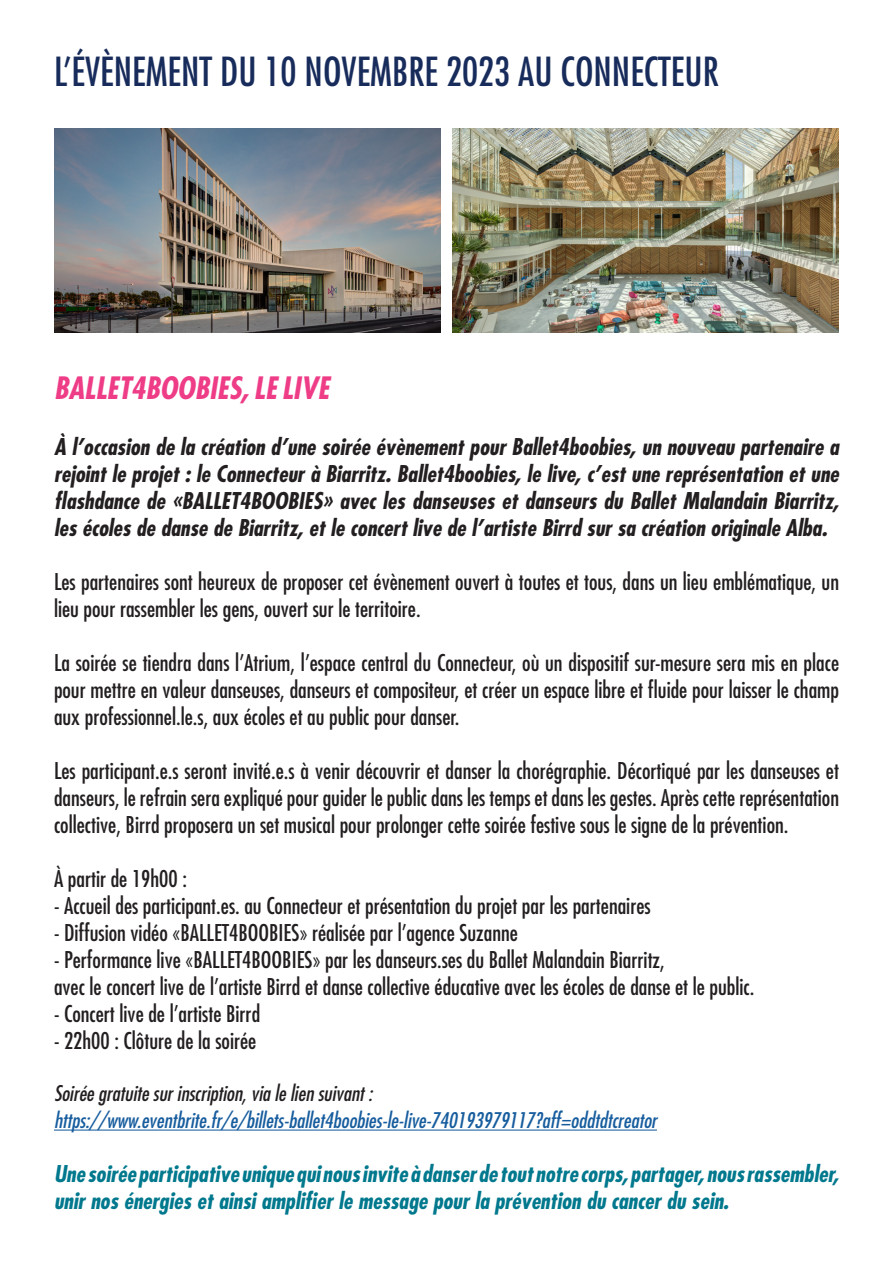
<style>
.page{position:relative;width:893px;height:1263px;background:#fff}
.page>*{position:absolute;margin:0;border:0;box-sizing:border-box;transform-origin:0 0}
.t1{font:condensed 39px "Futura Std";color:#182c5c}
.t2{font:italic 700 condensed 30px "Futura Std";color:#ee3c87}
.t3{font:condensed 22.5px/27px "Futura Std";color:#231f20}
.t4{font:italic 700 condensed 22.5px/27px "Futura Std";color:#231f20;text-align:justify}
.t5{font:italic 700 condensed 22.5px/27px "Futura Std";color:#00788d}
.t6{font:italic condensed 21px/27px "Futura Std";color:#175d9e}
.s1{color:#231f20}
</style>
<div class="page">
<hr style="left:54px;top:1129px;width:603px;height:1px;background:#175d9e">
<img style="left:54px;top:128px;width:386px;height:205px">
<img style="left:453px;top:128px;width:386px;height:205px">
<p class="t1" style="left:54px;top:48px;width:666px">L’ÉVÈNEMENT DU 10 NOVEMBRE 2023 AU CONNECTEUR</p>
<p class="t2" style="left:54px;top:370px;width:277px">BALLET4BOOBIES, LE LIVE</p>
<p class="t4" style="left:54px;top:433px;width:786px">À l’occasion de la création d’une soirée évènement pour Ballet4boobies, un nouveau partenaire a rejoint le projet : le Connecteur à Biarritz. Ballet4boobies, le live, c’est une représentation et une flashdance de «BALLET4BOOBIES» avec les danseuses et danseurs du Ballet Malandain Biarritz, les écoles de danse de Biarritz, et le concert live de l’artiste Birrd sur sa création originale Alba.</p>
<p class="t3" style="left:54px;top:568px;width:787px">Les partenaires sont heureux de proposer cet évènement ouvert à toutes et tous, dans un lieu emblématique, un lieu pour rassembler les gens, ouvert sur le territoire.</p>
<p class="t3" style="left:54px;top:649px;width:787px;text-align:justify">La soirée se tiendra dans l’Atrium, l’espace central du Connecteur, où un dispositif sur-mesure sera mis en place pour mettre en valeur danseuses, danseurs et compositeur, et créer un espace libre et fluide pour laisser le champ aux professionnel.le.s, aux écoles et au public pour danser.</p>
<p class="t3" style="left:54px;top:757px;width:787px;text-align:justify">Les participant.e.s seront invité.e.s à venir découvrir et danser la chorégraphie. Décortiqué par les danseuses et danseurs, le refrain sera expliqué pour guider le public dans les temps et dans les gestes. Après cette représentation collective, Birrd proposera un set musical pour prolonger cette soirée festive sous le signe de la prévention.</p>
<p class="t3" style="left:54px;top:865px;width:134px">À partir de 19h00 :</p>
<p class="t3" style="left:54px;top:892px;width:598px">- Accueil des participant.es. au Connecteur et présentation du projet par les partenaires</p>
<p class="t3" style="left:54px;top:919px;width:465px">- Diffusion vidéo «BALLET4BOOBIES» réalisée par l’agence Suzanne</p>
<p class="t3" style="left:54px;top:946px;width:702px">- Performance live «BALLET4BOOBIES» par les danseurs.ses du Ballet Malandain Biarritz,<br>avec le concert live de l’artiste Birrd et danse collective éducative avec les écoles de danse et le public.</p>
<p class="t3" style="left:54px;top:1000px;width:208px">- Concert live de l’artiste Birrd</p>
<p class="t3" style="left:54px;top:1027px;width:204px">- 22h00 : Clôture de la soirée</p>
<p class="t6" style="left:54px;top:1079px;width:609px"><span class="s1">Soiréegratuitesurinscription,vialeliensuivant: </span>https://www.eventbrite.fr/e/billets-ballet4boobies-le-live-740193979117?aff=oddtdtcreator</p>
<p class="t5" style="left:54px;top:1160px;width:787px">Une soirée participative unique qui nous invite à danser de tout notre corps, partager, nous rassembler, unir nos énergies et ainsi amplifier le message pour la prévention du cancer du sein.</p>
</div>
